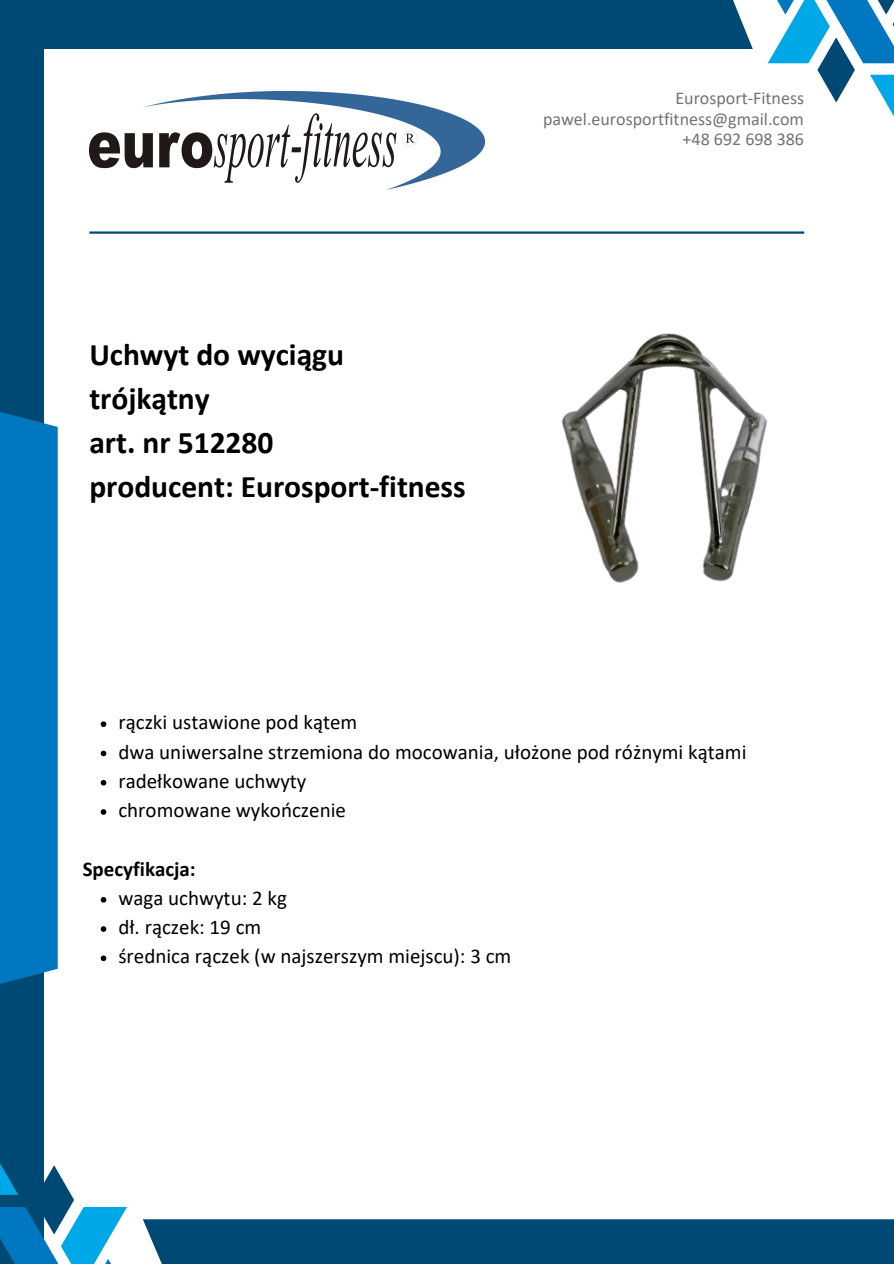
<style>
.page{position:relative;width:894px;height:1264px;background:#fff}
.page>*{position:absolute;margin:0;border:0;box-sizing:border-box;transform-origin:0 0}
.t1{font:700 31.5px "Calibri";color:#000}
.t2{font:21px "Calibri";color:#000}
.t3{font:700 21px "Calibri";color:#000}
.t4{font:18px "Calibri";color:#737373}
</style>
<div class="page">
<svg style="left:767px;top:0;width:126px;height:115px"></svg>
<div style="left:0;top:40px;width:44px;height:1223px;background:#014975"></div>
<svg style="left:0;top:1163px;width:127px;height:100px"></svg>
<hr style="left:89px;top:231px;width:715px;height:3px;background:#014975">
<div style="left:0;top:0;width:752px;height:49px;background:#014975"></div>
<div style="left:143px;top:1219px;width:750px;height:44px;background:#014975"></div>
<div style="left:0;top:404px;width:58px;height:587px;background:#0077c0"></div>
<img style="left:89px;top:91px;width:395px;height:98px">
<img style="left:562px;top:333px;width:205px;height:250px">
<svg style="left:101px;top:721px;width:5px;height:6px"></svg>
<svg style="left:101px;top:750px;width:5px;height:6px"></svg>
<svg style="left:101px;top:780px;width:5px;height:5px"></svg>
<svg style="left:101px;top:809px;width:5px;height:5px"></svg>
<svg style="left:101px;top:897px;width:5px;height:5px"></svg>
<svg style="left:101px;top:926px;width:5px;height:5px"></svg>
<svg style="left:101px;top:955px;width:5px;height:6px"></svg>
<p class="t1" style="left:89px;top:341px;width:256px">Uchwyt do wyciągu</p>
<p class="t1" style="left:89px;top:385px;width:122px">trójkątny</p>
<p class="t1" style="left:89px;top:429px;width:185px">art. nr 512280</p>
<p class="t1" style="left:89px;top:473px;width:378px">producent: Eurosport-fitness</p>
<p class="t4" style="left:675px;top:91px;width:130px">Eurosport-Fitness</p>
<p class="t4" style="left:543px;top:111px;width:262px">pawel.eurosportfitness@gmail.com</p>
<p class="t4" style="left:682px;top:132px;width:123px">+48 692 698 386</p>
<p class="t2" style="left:118px;top:713px;width:240px">rączki ustawione pod kątem</p>
<p class="t2" style="left:118px;top:742px;width:629px">dwa uniwersalne strzemiona do mocowania, ułożone pod różnymi kątami</p>
<p class="t2" style="left:118px;top:772px;width:189px">radełkowane uchwyty</p>
<p class="t2" style="left:118px;top:801px;width:229px">chromowane wykończenie</p>
<p class="t3" style="left:83px;top:859px;width:114px">Specyfikacja:</p>
<p class="t2" style="left:118px;top:889px;width:170px">waga uchwytu: 2 kg</p>
<p class="t2" style="left:118px;top:918px;width:144px">dł. rączek: 19 cm</p>
<p class="t2" style="left:118px;top:947px;width:394px">średnica rączek (w najszerszym miejscu): 3 cm</p>
</div>
